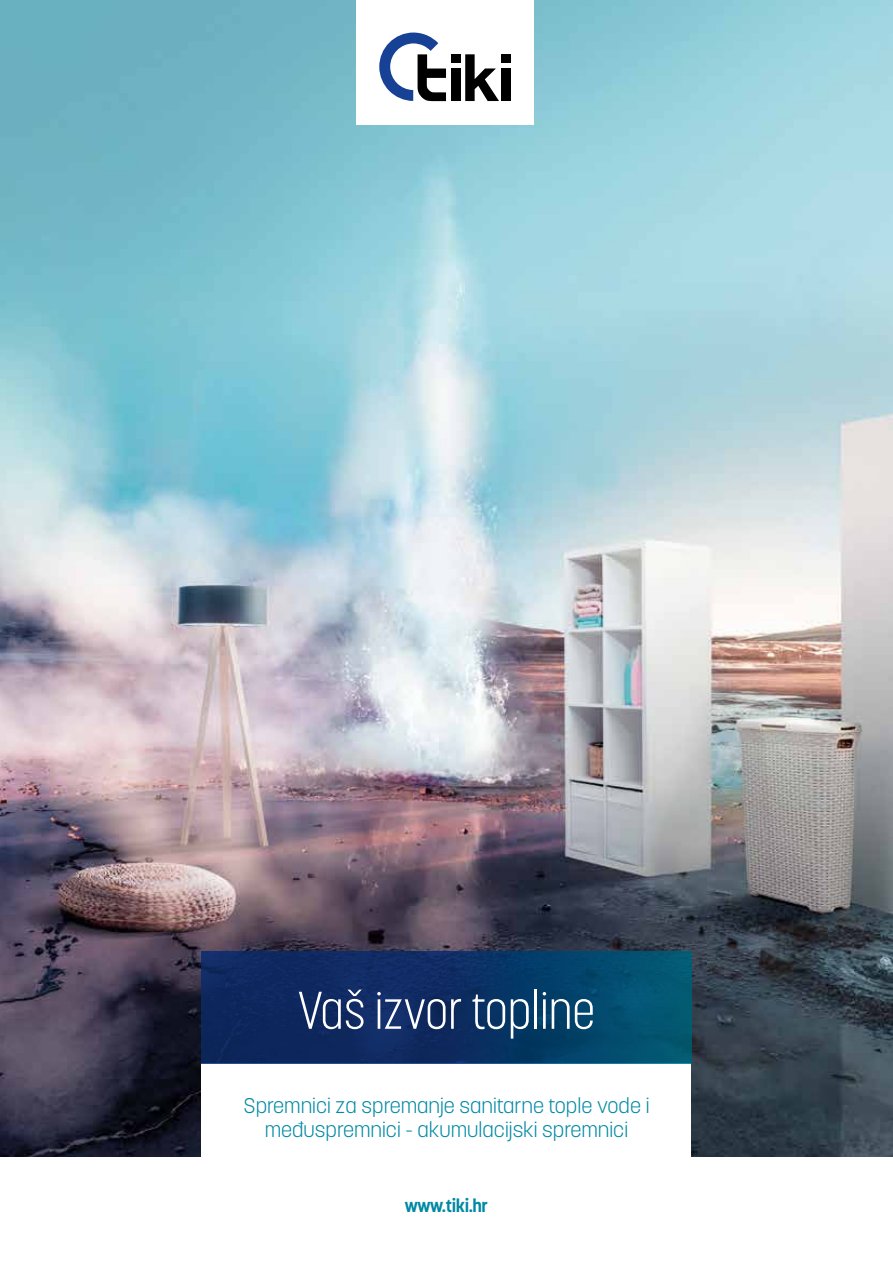
<style>
.page{position:relative;width:893px;height:1263px;background:#fff}
.page>*{position:absolute;margin:0;border:0;box-sizing:border-box;transform-origin:0 0}
.t1{font:300 52.5px "Korolev Condensed";color:#fff}
.t2{font:300 21px/24px "Korolev";color:#0089a4;text-align:center}
.t3{font:700 18px "Korolev";letter-spacing:-.025em;color:#0089a4}
</style>
<div class="page">
<img style="left:0;top:0;width:893px;height:1157px">
<div style="left:202px;top:1064px;width:489px;height:199px;background:#fff"></div>
<svg style="left:202px;top:951px;width:489px;height:113px;background:#0a3665"></svg>
<div style="left:356px;top:0;width:178px;height:124px;background:#fff"></div>
<div style="left:501px;top:54px;width:10px;height:9px;background:#000"></div>
<div style="left:451px;top:54px;width:9px;height:9px;background:#000"></div>
<div style="left:501px;top:68px;width:10px;height:33px;background:#000"></div>
<div style="left:451px;top:68px;width:9px;height:33px;background:#000"></div>
<svg style="left:465px;top:54px;width:34px;height:47px"></svg>
<svg style="left:379px;top:33px;width:67px;height:68px"></svg>
<h1 class="t1" style="left:298px;top:979px;width:299px">Vaš izvor topline</h1>
<p class="t2" style="left:243px;top:1094px;width:408px">Spremnici za spremanje sanitarne tople vode i međuspremnici - akumulacijski spremnici</p>
<p class="t3" style="left:405px;top:1195px;width:85px">www.tiki.hr</p>
</div>
